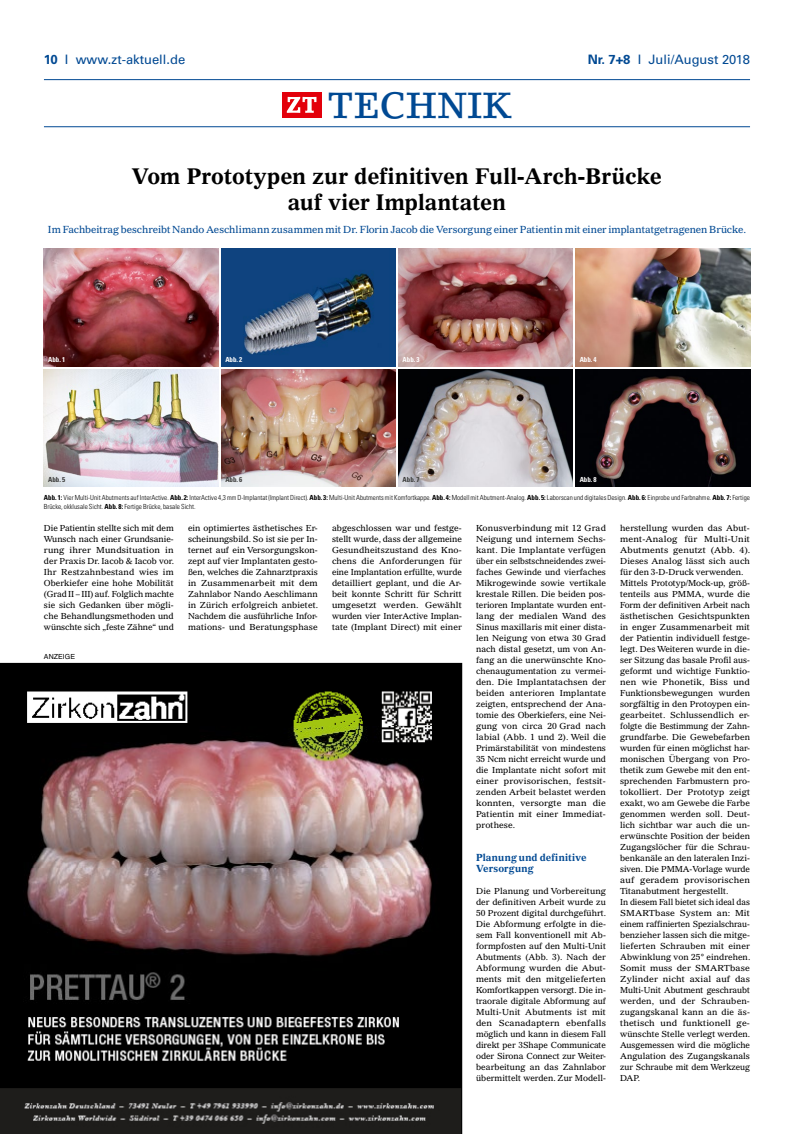
<style>
.page{position:relative;width:794px;height:1134px;background:#fff}
.page>*{position:absolute;margin:0;border:0;box-sizing:border-box;transform-origin:0 0}
.t1{font:36px "Lino Letter Medium Os F";color:#004993}
.t2{font:700 22px/26.4px "Gazette LH";letter-spacing:-.005em;color:#000;text-align:center}
.t3{font:500 13px "Univers CE";color:#004993}
.t4{font:10px "Gazette LH";letter-spacing:-.01em;color:#004993}
.t5{font:700 10px/11px "Gazette LH";letter-spacing:.005em;color:#004993}
.t6{font:8.5px/11px "Gazette LH";color:#000;text-align:justify}
.t7{font:300 condensed 7px/8.5px "Univers";color:#000}
.t8{font:700 condensed 7px "Univers";color:#fff}
.t9{font:700 condensed 7px "Univers";color:#3a3a39}
.t10{font:7px "Helvetica";letter-spacing:.01em;color:#000}
.s1{font-weight:700}
</style>
<div class="page">
<div style="left:282px;top:92px;width:40px;height:26px;background:#e3000b"></div>
<svg style="left:287px;top:97px;width:29px;height:16px"></svg>
<hr style="left:44px;top:79px;width:706px;height:1px;background:#004993">
<hr style="left:44px;top:126px;width:706px;height:1px;background:#004993">
<img style="left:0;top:663px;width:462px;height:471px">
<img style="left:44px;top:248px;width:174px;height:118px">
<img style="left:398px;top:248px;width:174px;height:118px">
<img style="left:221px;top:248px;width:174px;height:118px">
<img style="left:575px;top:248px;width:175px;height:118px">
<img style="left:44px;top:369px;width:174px;height:117px">
<img style="left:398px;top:369px;width:174px;height:117px">
<img style="left:221px;top:369px;width:174px;height:117px">
<img style="left:575px;top:369px;width:175px;height:117px">
<h3 class="t3" style="left:44px;top:52px;width:143px"><span class="s1">10</span> I www.zt-aktuell.de</h3>
<h3 class="t3" style="left:587px;top:52px;width:164px"><span class="s1">Nr. 7+8</span> I Juli/August 2018</h3>
<h1 class="t1" style="left:327px;top:83px;width:186px">TECHNIK</h1>
<h2 class="t2" style="left:132px;top:162px;width:531px">Vom Prototypen zur definitiven Full-Arch-Brücke auf vier Implantaten</h2>
<p class="t4" style="left:48px;top:224px;width:699px">Im Fachbeitrag beschreibt Nando Aeschlimann zusammen mit Dr. Florin Jacob die Versorgung einer Patientin mit einer implantatgetragenen Brücke.</p>
<p class="t8" style="left:48px;top:355px;width:19px">Abb. 1</p>
<p class="t8" style="left:225px;top:355px;width:19px">Abb. 2</p>
<p class="t8" style="left:402px;top:355px;width:19px">Abb. 3</p>
<p class="t8" style="left:579px;top:355px;width:19px">Abb. 4</p>
<p class="t9" style="left:48px;top:475px;width:19px">Abb. 5</p>
<p class="t9" style="left:225px;top:475px;width:19px">Abb. 6</p>
<p class="t9" style="left:402px;top:475px;width:19px">Abb. 7</p>
<p class="t8" style="left:579px;top:475px;width:19px">Abb. 8</p>
<p class="t7" style="left:44px;top:493px;width:707px"><span class="s1">Abb. 1:</span> Vier Multi-Unit Abutments auf InterActive. <span class="s1">Abb. 2:</span> InterActive 4,3 mm D-Implantat (Implant Direct). <span class="s1">Abb. 3:</span> Multi-Unit Abutments mit Komfortkappe. <span class="s1">Abb. 4:</span> Modell mit Abutment-Analog. <span class="s1">Abb. 5:</span> Laborscan und digitales Design. <span class="s1">Abb. 6:</span> Einprobe und Farbnahme. <span class="s1">Abb. 7:</span> Fertige<br>Brücke, okklusale Sicht. <span class="s1">Abb. 8:</span> Fertige Brücke, basale Sicht.</p>
<p class="t6" style="left:44px;top:522px;width:132px">Die Patientin stellte sich mit dem Wunsch nach einer Grundsanie&shy;rung ihrer Mundsituation in der Praxis Dr. Iacob &amp; Iacob vor.<br>Ihr Restzahnbestand wies im Oberkiefer eine hohe Mobilität (Grad II – III) auf. Folglich machte sie sich Gedanken über mögli&shy;che Behandlungsmethoden und wünschte sich „feste Zähne“ und</p>
<p class="t6" style="left:188px;top:522px;width:132px">ein optimiertes ästhetisches Er&shy;scheinungsbild. So ist sie per In&shy;ternet auf ein Versorgungskon&shy;zept auf vier Implantaten gesto&shy;ßen, welches die Zahnarztpraxis in Zusammenarbeit mit dem Zahnlabor Nando Aeschlimann in Zürich erfolgreich anbietet.<br>Nachdem die ausführliche Infor&shy;mations- und Beratungsphase</p>
<p class="t6" style="left:332px;top:522px;width:131px">abgeschlossen war und festge&shy;stellt wurde, dass der allgemeine Gesundheitszustand des Kno&shy;chens die Anforderungen für eine Implantation erfüllte, wurde detailliert geplant, und die Ar&shy;beit konnte Schritt für Schritt umgesetzt werden. Gewählt wurden vier InterActive Implan&shy;tate (Implant Direct) mit einer</p>
<p class="t6" style="left:476px;top:522px;width:131px">Konusverbindung mit 12 Grad Neigung und internem Sechs&shy;kant. Die Implantate verfügen über ein selbstschneidendes zwei&shy;faches Gewinde und vierfaches Mikrogewinde sowie vertikale krestale Rillen. Die beiden pos&shy;terioren Implantate wurden ent&shy;lang der medialen Wand des Sinus maxillaris mit einer dista&shy;len Neigung von etwa 30 Grad nach distal gesetzt, um von An&shy;fang an die unerwünschte Kno&shy;chenaugumentation zu vermei&shy;den. Die Implantatachsen der beiden anterioren Implantate zeigten, entsprechend der Ana&shy;tomie des Oberkiefers, eine Nei&shy;gung von circa 20 Grad nach labial (Abb. 1 und 2). Weil die Primärstabilität von mindestens 35 Ncm nicht erreicht wurde und die Implantate nicht sofort mit einer provisorischen, festsit&shy;zenden Arbeit belastet werden konnten, versorgte man die Patientin mit einer Immediat&shy;prothese.</p>
<p class="t5" style="left:476px;top:851px;width:112px">Planung und definitive<br>Versorgung</p>
<p class="t6" style="left:476px;top:885px;width:132px">Die Planung und Vorbereitung der definitiven Arbeit wurde zu 50 Prozent digital durchgeführt.<br>Die Abformung erfolgte in die&shy;sem Fall konventionell mit Ab&shy;formpfosten auf den Multi-Unit Abutments (Abb. 3). Nach der Abformung wurden die Abut&shy;ments mit den mitgelieferten Komfortkappen versorgt. Die in&shy;traorale digitale Abformung auf Multi-Unit Abutments ist mit den Scanadaptern ebenfalls möglich und kann in diesem Fall direkt per 3Shape Communicate oder Sirona Connect zur Weiter&shy;bearbeitung an das Zahnlabor übermittelt werden. Zur Modell-</p>
<p class="t10" style="left:44px;top:652px;width:33px">ANZEIGE</p>
<p class="t6" style="left:620px;top:522px;width:132px;text-align:left">herstellung wurden das Abut&shy;ment-Analog für Multi-Unit<br>Abutments genutzt (Abb. 4).<br>Dieses Analog lässt sich auch für den 3-D-Druck verwenden.<br>Mittels Prototyp/Mock-up, größ&shy;tenteils aus PMMA, wurde die<br>Form der definitiven Arbeit nach ästhetischen Gesichtspunkten in enger Zusammenarbeit mit der Patientin individuell festge&shy;legt. Des Weiteren wurde in die&shy;ser Sitzung das basale Profil aus&shy;geformt und wichtige Funktio&shy;nen wie Phonetik, Biss und<br>Funktionsbewegungen wurden sorgfältig in den Protoypen ein&shy;gearbeitet. Schlussendlich er&shy;folgte die Bestimmung der Zahn&shy;grundfarbe. Die Gewebefarben wurden für einen möglichst har&shy;monischen Übergang von Pro&shy;thetik zum Gewebe mit den ent&shy;sprechenden Farbmustern pro&shy;tokolliert. Der Prototyp zeigt exakt, wo am Gewebe die Farbe genommen werden soll. Deut&shy;lich sichtbar war auch die un&shy;erwünschte Position der beiden<br>Zugangslöcher für die Schrau&shy;benkanäle an den lateralen Inzi&shy;siven. Die PMMA-Vorlage wurde auf geradem provisorischen<br>Titanabutment hergestellt.<br>In diesem Fall bietet sich ideal das<br>SMARTbase System an: Mit einem raffinierten Spezialschrau&shy;benzieher lassen sich die mitge&shy;lieferten Schrauben mit einer<br>Abwinklung von 25° eindrehen.<br>Somit muss der SMARTbase<br>Zylinder nicht axial auf das<br>Multi-Unit Abutment geschraubt werden, und der Schrauben&shy;zugangskanal kann an die äs&shy;thetisch und funktionell ge&shy;wünschte Stelle verlegt werden.<br>Ausgemessen wird die mögliche<br>Angulation des Zugangskanals zur Schraube mit dem Werkzeug<br>DAP.</p>
</div>
